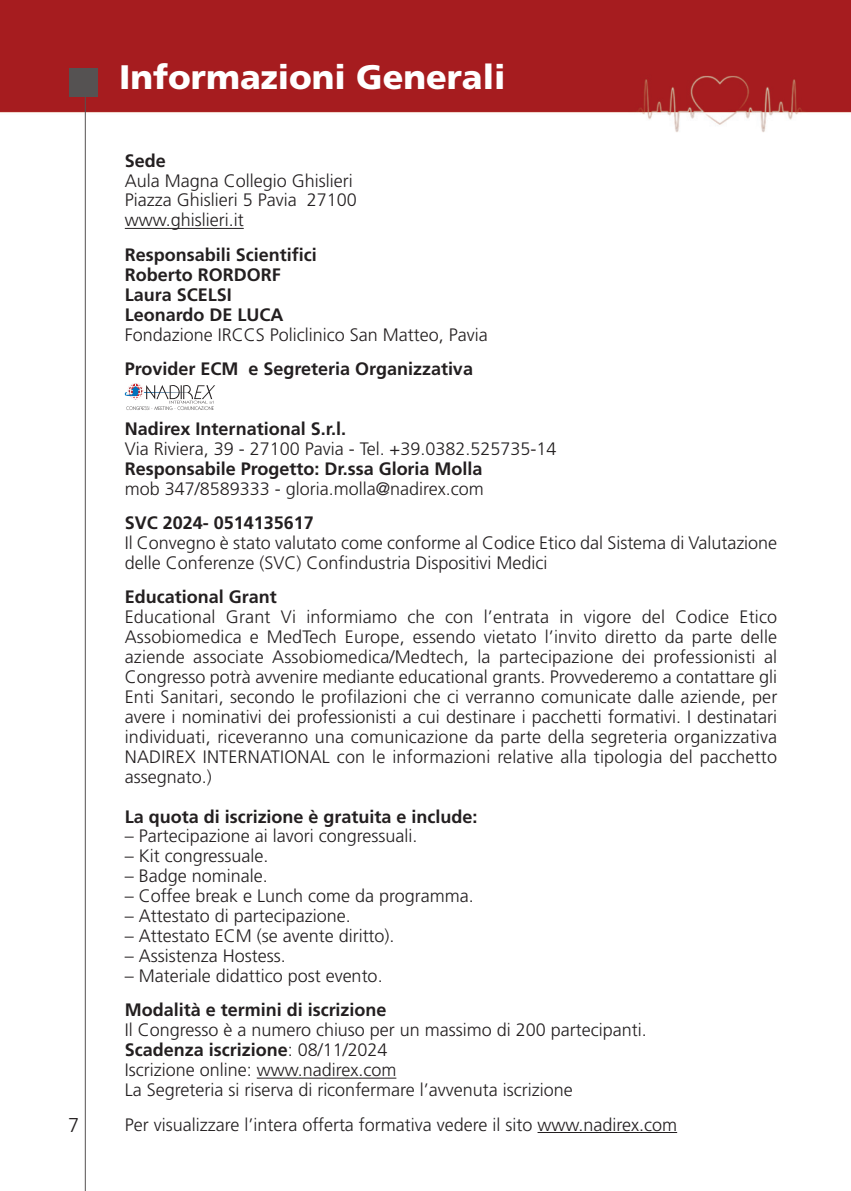
<style>
.page{position:relative;width:851px;height:1191px;background:#fff}
.page>*{position:absolute;margin:0;border:0;box-sizing:border-box;transform-origin:0 0}
.t1{font:900 34px "Frutiger";color:#fff}
.t2{font:300 20px "Frutiger";color:#231f20}
.t3{font:300 18px/20px "Frutiger";color:#231f20}
.t4{font:700 18px/20px "Frutiger";color:#231f20}
.s1{font-weight:700}
</style>
<div class="page">
<img style="left:0;top:0;width:850px;height:1191px">
<hr style="left:85px;top:68px;width:1px;height:1123px;background:#555252">
<div style="left:69px;top:68px;width:29px;height:28px;background:#555252"></div>
<hr style="left:125px;top:228px;width:119px;height:1px;background:#231f20">
<hr style="left:257px;top:1077px;width:139px;height:1px;background:#231f20">
<hr style="left:537px;top:1132px;width:140px;height:1px;background:#231f20">
<svg style="left:125px;top:383px;width:90px;height:27px"></svg>
<p class="t2" style="left:68px;top:1117px;width:13px">7</p>
<h1 class="t1" style="left:119px;top:64px;width:388px">Informazioni Generali</h1>
<p class="t4" style="left:125px;top:152px;width:42px">Sede</p>
<p class="t3" style="left:125px;top:172px;width:233px">Aula Magna Collegio Ghislieri<br>Piazza Ghislieri 5 Pavia 27100 www.ghislieri.it</p>
<p class="t4" style="left:125px;top:246px;width:193px">Responsabili Scientifici<br>Roberto RORDORF<br>Laura SCELSI<br>Leonardo DE LUCA</p>
<p class="t3" style="left:125px;top:326px;width:364px">Fondazione IRCCS Policlinico San Matteo, Pavia</p>
<p class="t4" style="left:125px;top:360px;width:349px">Provider ECM e Segreteria Organizzativa</p>
<p class="t4" style="left:125px;top:420px;width:223px">Nadirex International S.r.l.</p>
<p class="t3" style="left:125px;top:440px;width:433px">Via Riviera, 39 - 27100 Pavia - Tel. +39.0382.525735-14</p>
<p class="t4" style="left:125px;top:460px;width:359px">Responsabile Progetto: Dr.ssa Gloria Molla</p>
<p class="t3" style="left:125px;top:480px;width:360px">mob 347/8589333 - gloria.molla@nadirex.com</p>
<p class="t4" style="left:125px;top:514px;width:190px">SVC 2024- 0514135617</p>
<p class="t3" style="left:125px;top:534px;width:653px">Il Convegno è stato valutato come conforme al Codice Etico dal Sistema di Valutazione delle Conferenze (SVC) Confindustria Dispositivi Medici</p>
<p class="t4" style="left:125px;top:588px;width:153px">Educational Grant</p>
<p class="t3" style="left:125px;top:608px;width:654px;text-align:justify">Educational Grant Vi informiamo che con l’entrata in vigore del Codice Etico Assobiomedica e MedTech Europe, essendo vietato l’invito diretto da parte delle aziende associate Assobiomedica/Medtech, la partecipazione dei professionisti al Congresso potrà avvenire mediante educational grants. Provvederemo a contattare gli Enti Sanitari, secondo le profilazioni che ci verranno comunicate dalle aziende, per avere i nominativi dei professionisti a cui destinare i pacchetti formativi. I destinatari individuati, riceveranno una comunicazione da parte della segreteria organizzativa NADIREX INTERNATIONAL con le informazioni relative alla tipologia del pacchetto assegnato.)</p>
<p class="t4" style="left:125px;top:807px;width:354px">La quota di iscrizione è gratuita e include:</p>
<p class="t3" style="left:125px;top:827px;width:294px">– Partecipazione ai lavori congressuali.</p>
<p class="t3" style="left:125px;top:847px;width:145px">– Kit congressuale.</p>
<p class="t3" style="left:125px;top:867px;width:144px">– Badge nominale.</p>
<p class="t3" style="left:125px;top:887px;width:350px">– Coffee break e Lunch come da programma.</p>
<p class="t3" style="left:125px;top:907px;width:227px">– Attestato di partecipazione.</p>
<p class="t3" style="left:125px;top:927px;width:271px">– Attestato ECM (se avente diritto).</p>
<p class="t3" style="left:125px;top:947px;width:162px">– Assistenza Hostess.</p>
<p class="t3" style="left:125px;top:967px;width:259px">– Materiale didattico post evento.</p>
<p class="t4" style="left:125px;top:1001px;width:263px">Modalità e termini di iscrizione</p>
<p class="t3" style="left:125px;top:1021px;width:523px">Il Congresso è a numero chiuso per un massimo di 200 partecipanti.<br><span class="s1">Scadenza iscrizione</span>: 08/11/2024<br>Iscrizione online: www.nadirex.com<br>La Segreteria si riserva di riconfermare l’avvenuta iscrizione</p>
<p class="t3" style="left:125px;top:1115px;width:554px">Per visualizzare l’intera offerta formativa vedere il sito www.nadirex.com</p>
</div>
